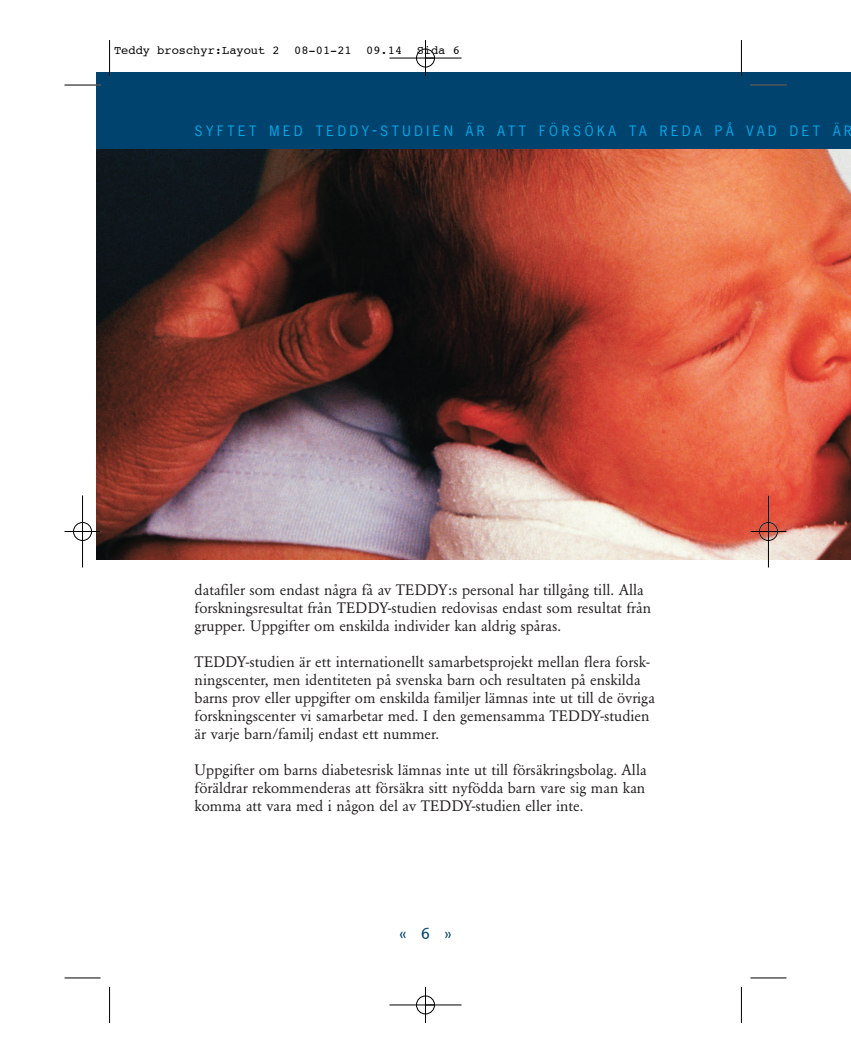
<style>
.page{position:relative;width:851px;height:1063px;background:#fff}
.page>*{position:absolute;margin:0;border:0;box-sizing:border-box;transform-origin:0 0}
.t1{font:18px "Courier";color:#00436f}
.t2{font:15px/18px "Garamond BE";color:#231f20}
.t3{font:13.5px "News Gothic";letter-spacing:.27em;color:#00aeef}
.t4{font:12px "Courier";color:#000}
.s1{font-size:18px}
</style>
<div class="page">
<img style="left:97px;top:149px;width:753px;height:411px">
<div style="left:97px;top:72px;width:753px;height:77px;background:#00436f"></div>
<hr style="left:109px;top:40px;width:1px;height:36px;background:#000">
<hr style="left:64px;top:85px;width:36px;height:1px;background:#000">
<hr style="left:741px;top:40px;width:1px;height:36px;background:#000">
<hr style="left:750px;top:85px;width:36px;height:1px;background:#000">
<hr style="left:109px;top:987px;width:1px;height:36px;background:#000">
<hr style="left:64px;top:978px;width:36px;height:1px;background:#000">
<hr style="left:741px;top:987px;width:1px;height:36px;background:#000">
<hr style="left:750px;top:978px;width:36px;height:1px;background:#000">
<div style="left:416px;top:49px;width:19px;height:18px;border:1px solid #fff;border-radius:50%"></div>
<div style="left:416px;top:996px;width:19px;height:18px;border:1px solid #fff;border-radius:50%"></div>
<hr style="left:389px;top:58px;width:72px;height:1px;background:#000">
<hr style="left:389px;top:1005px;width:72px;height:1px;background:#000">
<hr style="left:82px;top:495px;width:1px;height:72px;background:#000">
<hr style="left:768px;top:495px;width:1px;height:72px;background:#000">
<hr style="left:425px;top:40px;width:1px;height:36px;background:#000">
<hr style="left:425px;top:987px;width:1px;height:36px;background:#000">
<hr style="left:64px;top:531px;width:36px;height:1px;background:#000">
<hr style="left:750px;top:531px;width:36px;height:1px;background:#000">
<div style="left:416px;top:49px;width:18px;height:18px;border:1px solid #000;border-radius:50%"></div>
<div style="left:416px;top:996px;width:18px;height:18px;border:1px solid #000;border-radius:50%"></div>
<div style="left:73px;top:522px;width:19px;height:19px;border:1px solid #000;border-radius:50%"></div>
<div style="left:759px;top:522px;width:18px;height:19px;border:1px solid #000;border-radius:50%"></div>
<p class="t4" style="left:114px;top:45px;width:347px">Teddy broschyr:Layout 2 08-01-21 09.14 Sida 6</p>
<p class="t3" style="left:195px;top:125px;width:658px">SYFTET MED TEDDY<span class="s1">-</span>STUDIEN ÄR ATT FÖRSÖKA TA REDA PÅ VAD DET ÄR</p>
<p class="t2" style="left:195px;top:582px;width:458px">datafiler som endast några få av TEDDY:s personal har tillgång till. Alla forskningsresultat från TEDDY-studien redovisas endast som resultat från grupper. Uppgifter om enskilda individer kan aldrig spåras.</p>
<p class="t2" style="left:195px;top:654px;width:461px">TEDDY-studien är ett internationellt samarbetsprojekt mellan flera forsk&shy;ningscenter, men identiteten på svenska barn och resultaten på enskilda barns prov eller uppgifter om enskilda familjer lämnas inte ut till de övriga forskningscenter vi samarbetar med. I den gemensamma TEDDY-studien är varje barn/familj endast ett nummer.</p>
<p class="t2" style="left:195px;top:762px;width:453px;text-align:justify">Uppgifter om barns diabetesrisk lämnas inte ut till försäkringsbolag. Alla föräldrar rekommenderas att försäkra sitt nyfödda barn vare sig man kan komma att vara med i någon del av TEDDY-studien eller inte.</p>
<p class="t1" style="left:397px;top:925px;width:58px">« 6 »</p>
</div>
